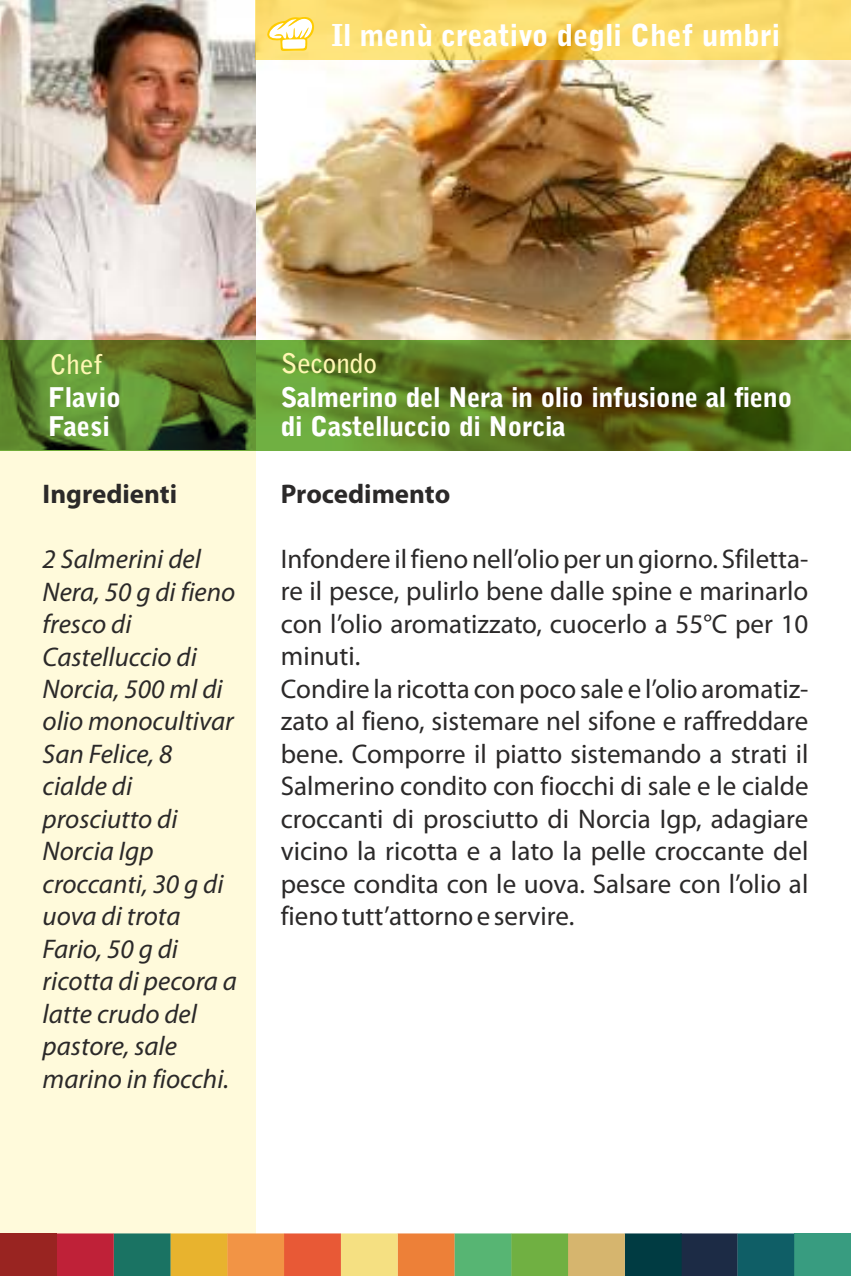
<style>
.page{position:relative;width:851px;height:1276px;background:#fff}
.page>*{position:absolute;margin:0;border:0;box-sizing:border-box;transform-origin:0 0}
.t1{font:700 30px "Bell Gothic Std";color:#fff}
.t2{font:27px/32.4px "Myriad Pro";color:#2b2929}
.t3{font:italic 27px/32.4px "Myriad Pro";color:#2b2929}
.t4{font:700 27px/29.1px "Bell Gothic Std";letter-spacing:-.02em;color:#fff}
.t5{font:700 27px "Myriad Pro";color:#2b2929}
.t6{font:700 27px/29.1px "Bell Gothic Std";color:#fff}
.t7{font:700 27px "Bell Gothic Std";color:#fff7b3}
</style>
<div class="page">
<img style="left:255px;top:60px;width:595px;height:281px">
<img style="left:0;top:0;width:255px;height:341px">
<div style="left:255px;top:0;width:595px;height:60px;background:#fc0;opacity:.5"></div>
<div style="left:0;top:451px;width:255px;height:825px;background:#fffadb"></div>
<svg style="left:0;top:341px;width:850px;height:110px;background:#577723"></svg>
<svg style="left:265px;top:15px;width:52px;height:38px"></svg>
<div style="left:793px;top:1233px;width:57px;height:43px;background:#389c80"></div>
<div style="left:737px;top:1233px;width:57px;height:43px;background:#0f5e66"></div>
<div style="left:680px;top:1233px;width:57px;height:43px;background:#1c2b45"></div>
<div style="left:624px;top:1233px;width:57px;height:43px;background:#003b42"></div>
<div style="left:568px;top:1233px;width:56px;height:43px;background:#d6b56e"></div>
<div style="left:511px;top:1233px;width:57px;height:43px;background:#70b042"></div>
<div style="left:454px;top:1233px;width:57px;height:43px;background:#57b573"></div>
<div style="left:397px;top:1233px;width:57px;height:43px;background:#ed8038"></div>
<div style="left:341px;top:1233px;width:56px;height:43px;background:#f5e082"></div>
<div style="left:284px;top:1233px;width:57px;height:43px;background:#e85936"></div>
<div style="left:227px;top:1233px;width:57px;height:43px;background:#f29445"></div>
<div style="left:170px;top:1233px;width:57px;height:43px;background:#e8b32e"></div>
<div style="left:114px;top:1233px;width:56px;height:43px;background:#1a7363"></div>
<div style="left:57px;top:1233px;width:57px;height:43px;background:#bf2138"></div>
<div style="left:0;top:1233px;width:57px;height:43px;background:#992421"></div>
<p class="t1" style="left:331px;top:23px;width:450px">Il menù creativo degli Chef umbri</p>
<p class="t7" style="left:50px;top:353px;width:54px">Chef</p>
<p class="t6" style="left:48px;top:385px;width:74px">Flavio<br>Faesi</p>
<p class="t5" style="left:43px;top:483px;width:136px">Ingredienti</p>
<p class="t3" style="left:43px;top:545px;width:196px">2 Salmerini del<br>Nera, 50 g di fieno fresco di<br>Castelluccio di<br>Norcia, 500 ml di olio monocultivar<br>San Felice, 8 cialde di prosciutto di<br>Norcia Igp croccanti, 30 g di uova di trota<br>Fario, 50 g di ricotta di pecora a latte crudo del pastore, sale marino in fiocchi.</p>
<p class="t7" style="left:281px;top:353px;width:97px">Secondo</p>
<p class="t4" style="left:281px;top:386px;width:513px">Salmerino del Nera in olio infusione al fieno di Castelluccio di Norcia</p>
<p class="t5" style="left:281px;top:483px;width:171px">Procedimento</p>
<p class="t2" style="left:281px;top:545px;width:529px">Infondere il fieno nell’olio per un giorno. Sfiletta&shy;re il pesce, pulirlo bene dalle spine e marinarlo con l’olio aromatizzato, cuocerlo a 55°C per 10 minuti.<br>Condire la ricotta con poco sale e l’olio aromatiz&shy;zato al fieno, sistemare nel sifone e raffreddare bene. Comporre il piatto sistemando a strati il Salmerino condito con fiocchi di sale e le cialde croccanti di prosciutto di Norcia Igp, adagiare vicino la ricotta e a lato la pelle croccante del pesce condita con le uova. Salsare con l’olio al fieno tutt’attorno e servire.</p>
</div>
